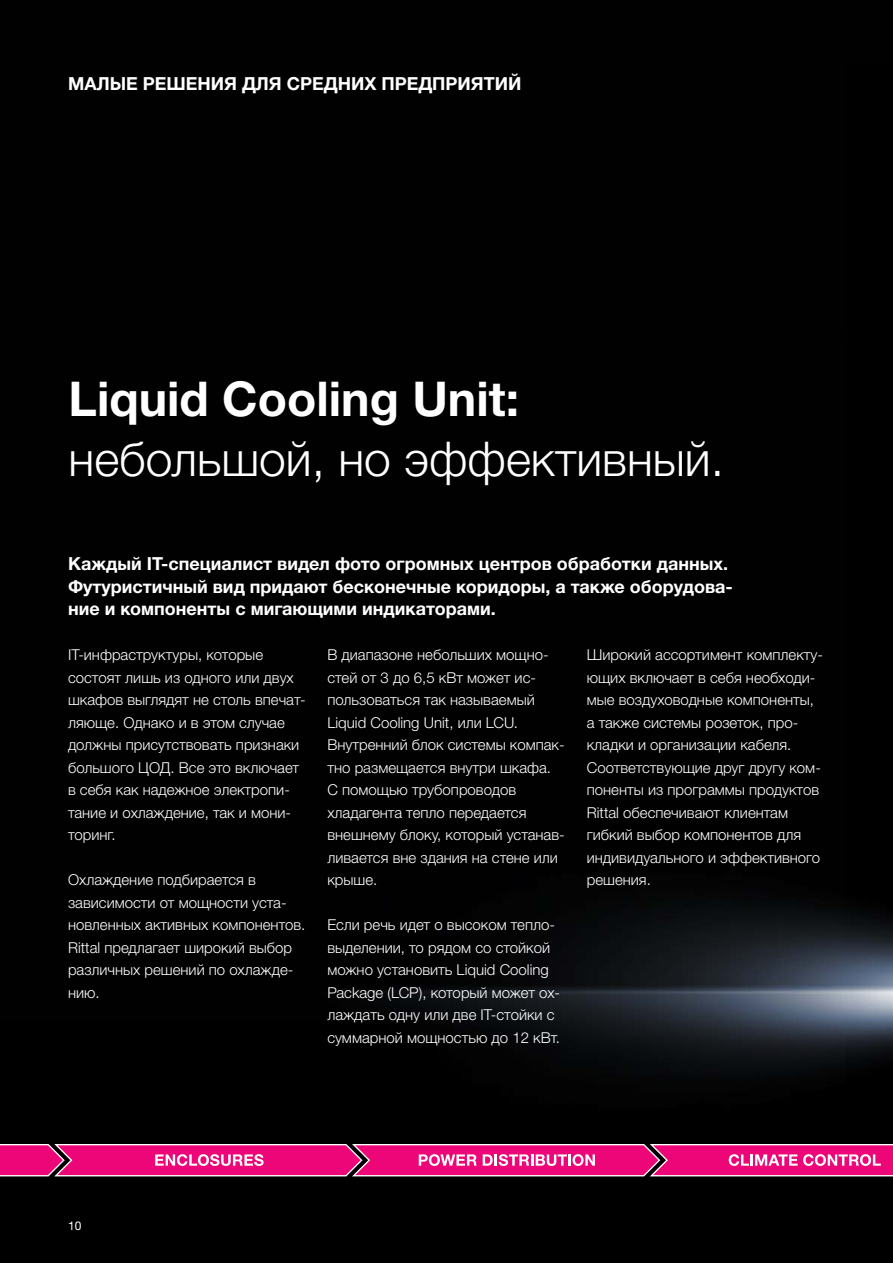
<style>
.page{position:relative;width:893px;height:1263px;background:#fff}
.page>*{position:absolute;margin:0;border:0;box-sizing:border-box;transform-origin:0 0}
.t1{font:300 48px "Neue Helvetica For Rittal";color:#fff}
.t2{font:700 48px "Neue Helvetica For Rittal";color:#fff}
.t3{font:700 18px/22.5px "Neue Helvetica For Rittal";color:#fff}
.t4{font:300 15px/22.5px "Neue Helvetica For Rittal";color:#fff}
.t5{font:12px "Neue Helvetica For Rittal";color:#fff}
</style>
<div class="page">
<div style="left:0;top:0;width:893px;height:1020px;background:#010101"></div>
<img style="left:846px;top:64px;width:47px;height:956px">
<div style="left:0;top:1020px;width:893px;height:243px;background:#000"></div>
<svg style="left:0;top:1144px;width:893px;height:32px;background:#eb2e8a"></svg>
<p class="t3" style="left:68px;top:72px;width:455px">МАЛЫЕ РЕШЕНИЯ ДЛЯ СРЕДНИХ ПРЕДПРИЯТИЙ</p>
<h1 class="t2" style="left:69px;top:370px;width:452px">Liquid Cooling Unit:</h1>
<h1 class="t1" style="left:69px;top:430px;width:657px">небольшой, но эффективный.</h1>
<p class="t3" style="left:68px;top:552px;width:666px">Каждый IT-специалист видел фото огромных центров обработки данных.<br>Футуристичный вид придают бесконечные коридоры, а также оборудова&shy;ние и компоненты с мигающими индикаторами.</p>
<p class="t4" style="left:68px;top:643px;width:239px">IT-инфраструктуры, которые состоят лишь из одного или двух шкафов выглядят не столь впечат&shy;ляюще. Однако и в этом случае должны присутствовать признаки большого ЦОД. Все это включает в себя как надежное электропи&shy;тание и охлаждение, так и мони&shy;торинг.</p>
<p class="t4" style="left:68px;top:868px;width:239px">Охлаждение подбирается в зависимости от мощности уста&shy;новленных активных компонентов.<br>Rittal предлагает широкий выбор различных решений по охлажде&shy;нию.</p>
<p class="t4" style="left:587px;top:643px;width:238px">Широкий ассортимент комплекту&shy;ющих включает в себя необходи&shy;мые воздуховодные компоненты, а также системы розеток, про&shy;кладки и организации кабеля.<br>Соответствующие друг другу ком&shy;поненты из программы продуктов<br>Rittal обеспечивают клиентам гибкий выбор компонентов для индивидуального и эффективного решения.</p>
<p class="t4" style="left:327px;top:643px;width:239px">В диапазоне небольших мощно&shy;стей от 3 до 6,5 кВт может ис&shy;пользоваться так называемый<br>Liquid Cooling Unit, или LCU.<br>Внутренний блок системы компак&shy;тно размещается внутри шкафа.<br>С помощью трубопроводов хладагента тепло передается внешнему блоку, который устанав&shy;ливается вне здания на стене или крыше.</p>
<p class="t4" style="left:327px;top:913px;width:234px">Если речь идет о высоком тепло&shy;выделении, то рядом со стойкой можно установить Liquid Cooling<br>Package (LCP), который может ох&shy;лаждать одну или две IT-стойки с суммарной мощностью до 12 кВт.</p>
<p class="t5" style="left:68px;top:1218px;width:15px">10</p>
</div>
